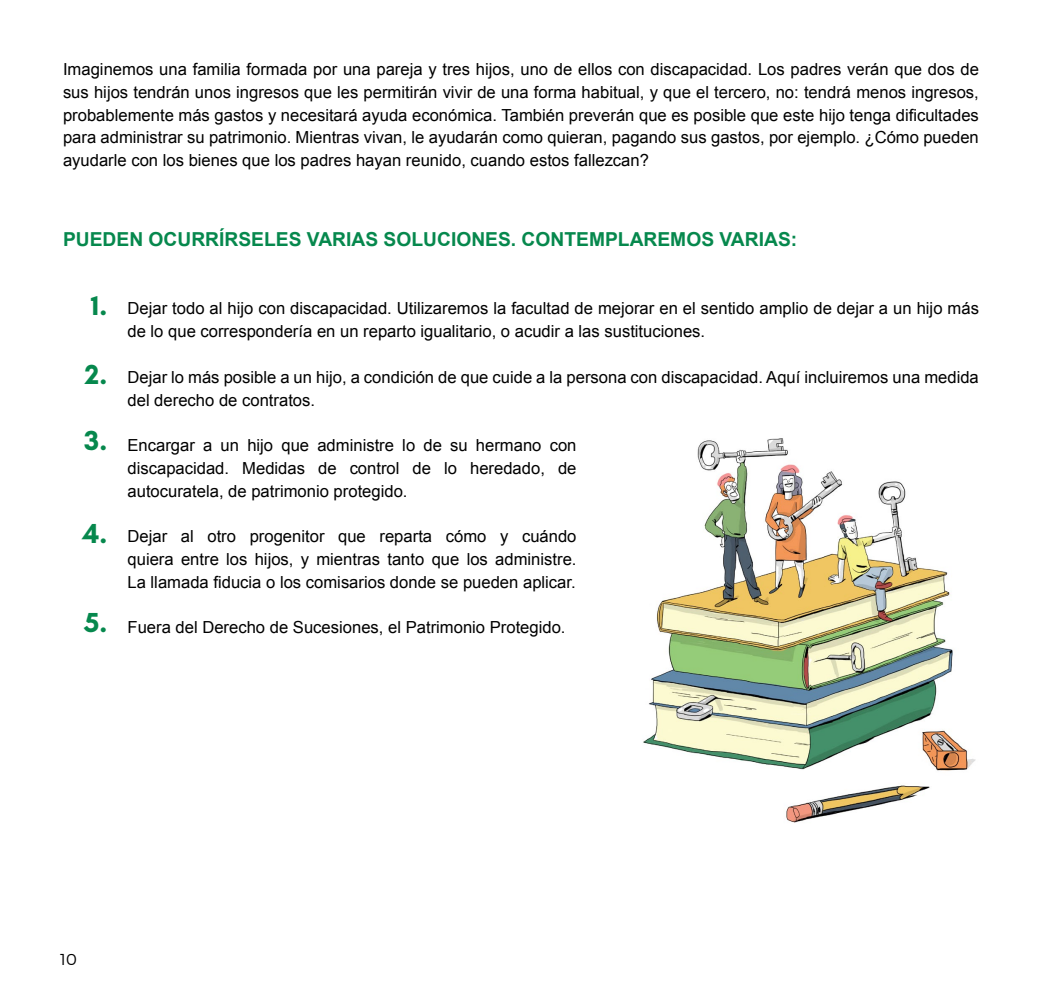
<style>
.page{position:relative;width:1042px;height:993px;background:#fff}
.page>*{position:absolute;margin:0;border:0;box-sizing:border-box;transform-origin:0 0}
.t1{font:700 28px "Glacial Indifference";color:#06884d}
.t2{font:700 19.25px "Arial";color:#06884d}
.t3{font:16.62px/22.8px "Arial";color:#000;text-align:justify}
.t4{font:300 15.75px "Montserrat";color:#000}
</style>
<div class="page">
<img style="left:643px;top:438px;width:333px;height:385px">
<p class="t3" style="left:63px;top:58px;width:917px">Imaginemos una familia formada por una pareja y tres hijos, uno de ellos con discapacidad. Los padres verán que dos de sus hijos tendrán unos ingresos que les permitirán vivir de una forma habitual, y que el tercero, no: tendrá menos ingresos, probablemente más gastos y necesitará ayuda económica. También preverán que es posible que este hijo tenga dificultades para administrar su patrimonio. Mientras vivan, le ayudarán como quieran, pagando sus gastos, por ejemplo. ¿Cómo pueden ayudarle con los bienes que los padres hayan reunido, cuando estos fallezcan?</p>
<p class="t2" style="left:63px;top:226px;width:736px">PUEDEN OCURRÍRSELES VARIAS SOLUCIONES. CONTEMPLAREMOS VARIAS:</p>
<h1 class="t1" style="left:91px;top:288px;width:18px">1.</h1>
<h1 class="t1" style="left:85px;top:356px;width:24px">2.</h1>
<h1 class="t1" style="left:84px;top:423px;width:24px">3.</h1>
<h1 class="t1" style="left:82px;top:516px;width:26px">4.</h1>
<h1 class="t1" style="left:84px;top:605px;width:25px">5.</h1>
<p class="t3" style="left:127px;top:297px;width:853px">Dejar todo al hijo con discapacidad. Utilizaremos la facultad de mejorar en el sentido amplio de dejar a un hijo más de lo que correspondería en un reparto igualitario, o acudir a las sustituciones.</p>
<p class="t3" style="left:127px;top:365px;width:853px">Dejar lo más posible a un hijo, a condición de que cuide a la persona con discapacidad. Aquí incluiremos una medida del derecho de contratos.</p>
<p class="t3" style="left:127px;top:434px;width:450px">Encargar a un hijo que administre lo de su hermano con discapacidad. Medidas de control de lo heredado, de autocuratela, de patrimonio protegido.</p>
<p class="t3" style="left:127px;top:525px;width:450px">Dejar al otro progenitor que reparta cómo y cuándo quiera entre los hijos, y mientras tanto que los administre.<br>La llamada fiducia o los comisarios donde se pueden aplicar.</p>
<p class="t3" style="left:127px;top:616px;width:439px">Fuera del Derecho de Sucesiones, el Patrimonio Protegido.</p>
<p class="t4" style="left:60px;top:949px;width:18px">10</p>
</div>
